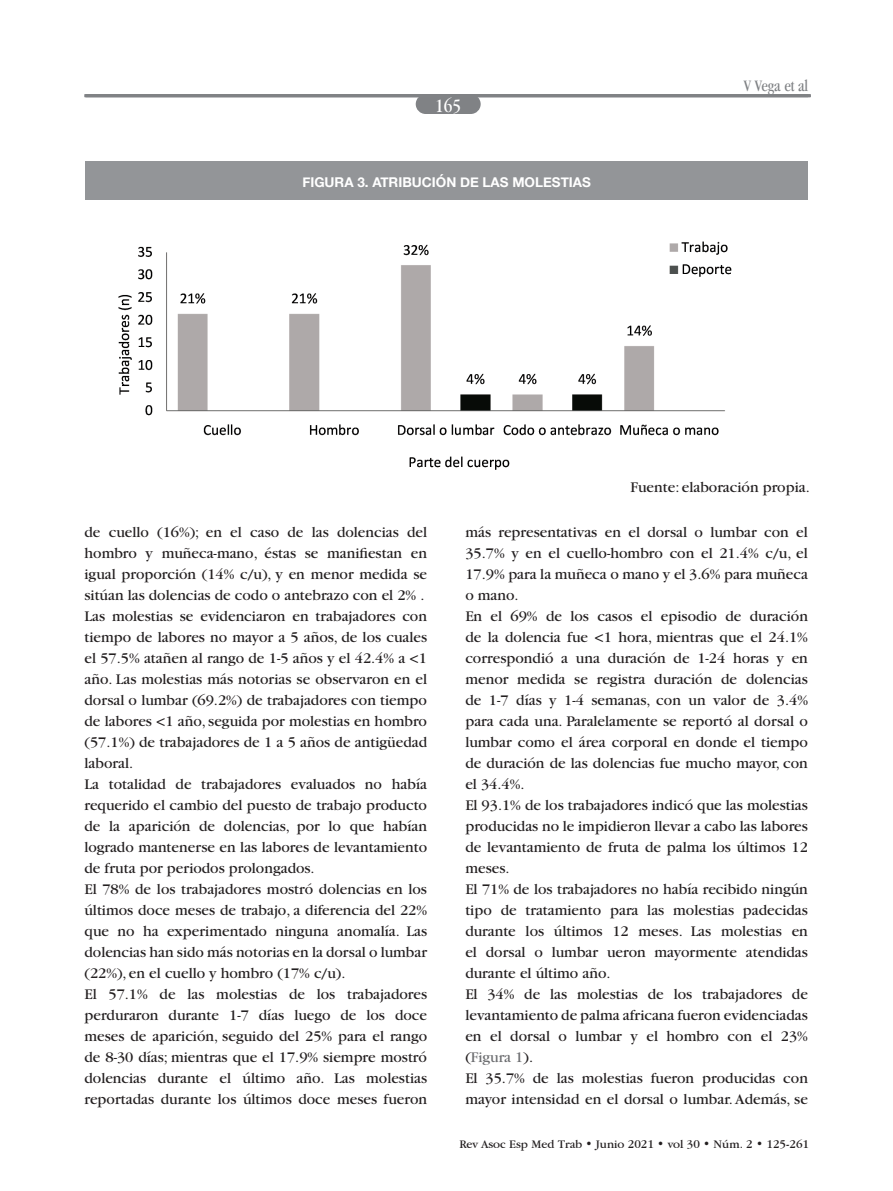
<style>
.page{position:relative;width:893px;height:1191px;background:#fff}
.page>*{position:absolute;margin:0;border:0;box-sizing:border-box;transform-origin:0 0}
.t1{font:condensed 19.5px "Garamond";color:#fff}
.t2{font:condensed 16.5px "Garamond";color:#808285}
.t3{font:15.45px/21px "Garamond";color:#231f20}
.t4{font:700 13.5px "Helvetica Neue";color:#fff}
.t5{font:12px "Garamond IT Cby BT";color:#231f20}
.s1{color:#6c6d70}
</style>
<div class="page">
<div style="left:416px;top:94px;width:65px;height:20px;background:#808285;border-radius:10px"></div>
<hr style="left:86px;top:94px;width:722px;height:3px;background:#808285">
<img style="left:118px;top:241px;width:614px;height:229px">
<div style="left:85px;top:162px;width:723px;height:38px;background:#939598"></div>
<p class="t1" style="left:435px;top:95px;width:27px">165</p>
<p class="t4" style="left:302px;top:172px;width:290px">FIGURA 3. ATRIBUCIÓN DE LAS MOLESTIAS</p>
<p class="t2" style="left:744px;top:77px;width:66px">V Vega et al</p>
<p class="t3" style="left:630px;top:477px;width:181px">Fuente: elaboración propia.</p>
<p class="t3" style="left:85px;top:522px;width:344px">de cuello (16%); en el caso de las dolencias del hombro y muñeca-mano, éstas se manifiestan en igual proporción (14% c/u), y en menor medida se sitúan las dolencias de codo o antebrazo con el 2% .<br>Las molestias se evidenciaron en trabajadores con tiempo de labores no mayor a 5 años, de los cuales el 57.5% atañen al rango de 1-5 años y el 42.4% a &lt;1 año. Las molestias más notorias se observaron en el dorsal o lumbar (69.2%) de trabajadores con tiempo de labores &lt;1 año, seguida por molestias en hombro (57.1%) de trabajadores de 1 a 5 años de antigüedad laboral.<br>La totalidad de trabajadores evaluados no había requerido el cambio del puesto de trabajo producto de la aparición de dolencias, por lo que habían logrado mantenerse en las labores de levantamiento de fruta por periodos prolongados.<br>El 78% de los trabajadores mostró dolencias en los últimos doce meses de trabajo, a diferencia del 22% que no ha experimentado ninguna anomalía. Las dolencias han sido más notorias en la dorsal o lumbar (22%), en el cuello y hombro (17% c/u).<br>El 57.1% de las molestias de los trabajadores perduraron durante 1-7 días luego de los doce meses de aparición, seguido del 25% para el rango de 8-30 días; mientras que el 17.9% siempre mostró dolencias durante el último año. Las molestias reportadas durante los últimos doce meses fueron</p>
<p class="t3" style="left:465px;top:522px;width:344px">más representativas en el dorsal o lumbar con el 35.7% y en el cuello-hombro con el 21.4% c/u, el 17.9% para la muñeca o mano y el 3.6% para muñeca o mano.<br>En el 69% de los casos el episodio de duración de la dolencia fue &lt;1 hora, mientras que el 24.1% correspondió a una duración de 1-24 horas y en menor medida se registra duración de dolencias de 1-7 días y 1-4 semanas, con un valor de 3.4% para cada una. Paralelamente se reportó al dorsal o lumbar como el área corporal en donde el tiempo de duración de las dolencias fue mucho mayor, con el 34.4%.<br>El 93.1% de los trabajadores indicó que las molestias producidas no le impidieron llevar a cabo las labores de levantamiento de fruta de palma los últimos 12 meses.<br>El 71% de los trabajadores no había recibido ningún tipo de tratamiento para las molestias padecidas durante los últimos 12 meses. Las molestias en el dorsal o lumbar ueron mayormente atendidas durante el último año.<br>El 34% de las molestias de los trabajadores de levantamiento de palma africana fueron evidenciadas en el dorsal o lumbar y el hombro con el 23% (<span class="s1">Figura 1</span>).<br>El 35.7% de las molestias fueron producidas con mayor intensidad en el dorsal o lumbar. Además, se</p>
<p class="t5" style="left:459px;top:1136px;width:351px">Rev Asoc Esp Med Trab • Junio 2021 • vol 30 • Núm. 2 • 125-261</p>
</div>
